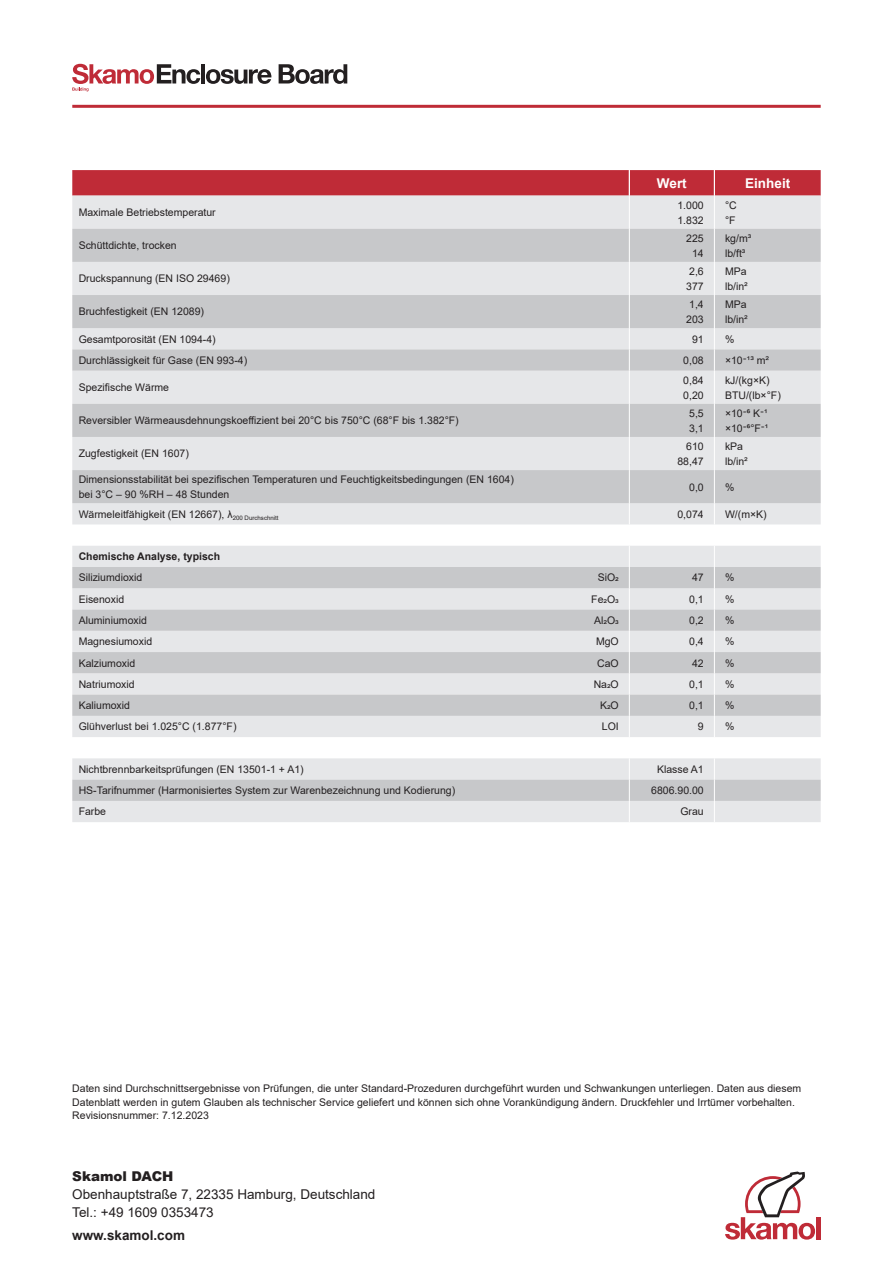
<style>
.page{position:relative;width:893px;height:1263px;background:#fff}
.page>*{position:absolute;margin:0;border:0;box-sizing:border-box;transform-origin:0 0}
.t1{font:13.5px/18px "Arial";color:#231f20}
.t2{font:700 13.5px "Arial";color:#231f20}
.t3{font:700 13.5px "Arial";color:#fff}
.t4{font:900 13.5px "Arial";color:#231f20}
.t5{font:10.5px/15px "Arial";color:#231f20}
.t6{font:700 10.5px "Arial";color:#231f20}
</style>
<div class="page">
<hr style="left:201px;top:64px;width:4px;height:19px;background:#231f20">
<svg style="left:206px;top:69px;width:66px;height:15px"></svg>
<svg style="left:279px;top:64px;width:68px;height:20px"></svg>
<svg style="left:72px;top:64px;width:128px;height:27px"></svg>
<hr style="left:72px;top:105px;width:749px;height:3px;background:#bf2b37">
<div style="left:816px;top:1217px;width:5px;height:22px;background:#bf2b37"></div>
<svg style="left:725px;top:1171px;width:90px;height:68px"></svg>
<div style="left:72px;top:196px;width:749px;height:626px;background:#e6e7e9"></div>
<svg style="left:72px;top:229px;width:749px;height:572px;background:#d9dadc"></svg>
<svg style="left:72px;top:170px;width:749px;height:26px;background:#c0313c"></svg>
<hr style="left:629px;top:196px;width:1px;height:33px;background:#fff">
<hr style="left:714px;top:196px;width:1px;height:33px;background:#fff">
<hr style="left:629px;top:229px;width:1px;height:33px;background:#fff">
<hr style="left:714px;top:229px;width:1px;height:33px;background:#fff">
<hr style="left:629px;top:262px;width:1px;height:33px;background:#fff">
<hr style="left:714px;top:262px;width:1px;height:33px;background:#fff">
<hr style="left:629px;top:295px;width:1px;height:33px;background:#fff">
<hr style="left:714px;top:295px;width:1px;height:33px;background:#fff">
<svg style="left:629px;top:328px;width:1px;height:43px"></svg>
<svg style="left:714px;top:328px;width:1px;height:43px"></svg>
<hr style="left:629px;top:371px;width:1px;height:33px;background:#fff">
<hr style="left:714px;top:371px;width:1px;height:33px;background:#fff">
<hr style="left:629px;top:404px;width:1px;height:33px;background:#fff">
<hr style="left:714px;top:404px;width:1px;height:33px;background:#fff">
<hr style="left:629px;top:437px;width:1px;height:33px;background:#fff">
<hr style="left:714px;top:437px;width:1px;height:33px;background:#fff">
<hr style="left:629px;top:470px;width:1px;height:33px;background:#fff">
<hr style="left:714px;top:470px;width:1px;height:33px;background:#fff">
<svg style="left:629px;top:503px;width:1px;height:21px"></svg>
<svg style="left:714px;top:503px;width:1px;height:21px"></svg>
<svg style="left:629px;top:546px;width:1px;height:191px"></svg>
<svg style="left:714px;top:546px;width:1px;height:191px"></svg>
<svg style="left:629px;top:758px;width:1px;height:64px"></svg>
<svg style="left:714px;top:758px;width:1px;height:64px"></svg>
<p class="t3" style="left:657px;top:173px;width:31px">Wert</p>
<p class="t3" style="left:745px;top:173px;width:47px">Einheit</p>
<p class="t5" style="left:79px;top:205px;width:139px">Maximale Betriebstemperatur</p>
<p class="t5" style="left:677px;top:197px;width:28px">1.000<br>1.832</p>
<p class="t5" style="left:725px;top:197px;width:13px">°C °F</p>
<p class="t5" style="left:79px;top:238px;width:100px">Schüttdichte, trocken</p>
<p class="t5" style="left:686px;top:230px;width:19px;text-align:center">225<br>14</p>
<p class="t5" style="left:725px;top:230px;width:28px">kg/m³ lb/ft³</p>
<p class="t5" style="left:79px;top:271px;width:153px">Druckspannung (EN ISO 29469)</p>
<p class="t5" style="left:686px;top:264px;width:19px">2,6<br>377</p>
<p class="t5" style="left:725px;top:264px;width:24px">MPa lb/in²</p>
<p class="t5" style="left:79px;top:304px;width:127px">Bruchfestigkeit (EN 12089)</p>
<p class="t5" style="left:686px;top:297px;width:19px">1,4<br>203</p>
<p class="t5" style="left:725px;top:297px;width:24px">MPa lb/in²</p>
<p class="t5" style="left:79px;top:331px;width:139px">Gesamtporosität (EN 1094-4)</p>
<p class="t5" style="left:692px;top:331px;width:13px">91</p>
<p class="t5" style="left:725px;top:331px;width:11px">%</p>
<p class="t5" style="left:79px;top:353px;width:170px">Durchlässigkeit für Gase (EN 993-4)</p>
<p class="t5" style="left:683px;top:353px;width:22px">0,08</p>
<p class="t5" style="left:725px;top:353px;width:45px">×10־¹³ m²</p>
<p class="t5" style="left:79px;top:380px;width:92px">Spezifische Wärme</p>
<p class="t5" style="left:683px;top:372px;width:22px">0,84<br>0,20</p>
<p class="t5" style="left:725px;top:372px;width:57px">kJ/(kg×K)<br>BTU/(lb×°F)</p>
<p class="t5" style="left:79px;top:413px;width:382px">Reversibler Wärmeausdehnungskoeffizient bei 20°C bis 750°C (68°F bis 1.382°F)</p>
<p class="t5" style="left:689px;top:405px;width:16px">5,5<br>3,1</p>
<p class="t5" style="left:725px;top:405px;width:45px">× 1 0 K⁶־ ¹־ ×10־⁶°F ¹־</p>
<p class="t5" style="left:79px;top:446px;width:112px">Zugfestigkeit (EN 1607)</p>
<p class="t5" style="left:677px;top:439px;width:28px;text-align:right">610<br>88,47</p>
<p class="t5" style="left:725px;top:439px;width:24px">kPa lb/in²</p>
<p class="t5" style="left:79px;top:472px;width:437px">Dimensionsstabilität bei spezifischen Temperaturen und Feuchtigkeitsbedingungen (EN 1604) bei 3°C – 90 %RH – 48 Stunden</p>
<p class="t5" style="left:689px;top:479px;width:16px">0,0</p>
<p class="t5" style="left:725px;top:479px;width:11px">%</p>
<p class="t5" style="left:79px;top:506px;width:201px">Wärmeleitfähigkeit (EN 12667), λ<sub>200</sub> <sub>Durchschnitt</sub></p>
<p class="t5" style="left:677px;top:506px;width:28px">0,074</p>
<p class="t5" style="left:725px;top:506px;width:43px">W/(m×K)</p>
<p class="t6" style="left:79px;top:549px;width:143px">Chemische Analyse, typisch</p>
<p class="t5" style="left:79px;top:570px;width:65px">Siliziumdioxid</p>
<p class="t5" style="left:598px;top:570px;width:22px">SiO2</p>
<p class="t5" style="left:692px;top:570px;width:13px">47</p>
<p class="t5" style="left:725px;top:570px;width:11px">%</p>
<p class="t5" style="left:79px;top:591px;width:47px">Eisenoxid</p>
<p class="t5" style="left:591px;top:591px;width:29px">Fe2O3</p>
<p class="t5" style="left:689px;top:591px;width:16px">0,1</p>
<p class="t5" style="left:725px;top:591px;width:11px">%</p>
<p class="t5" style="left:79px;top:613px;width:70px">Aluminiumoxid</p>
<p class="t5" style="left:594px;top:613px;width:26px">Al2O3</p>
<p class="t5" style="left:689px;top:613px;width:16px">0,2</p>
<p class="t5" style="left:725px;top:613px;width:11px">%</p>
<p class="t5" style="left:79px;top:634px;width:75px">Magnesiumoxid</p>
<p class="t5" style="left:596px;top:634px;width:24px">MgO</p>
<p class="t5" style="left:689px;top:634px;width:16px">0,4</p>
<p class="t5" style="left:725px;top:634px;width:11px">%</p>
<p class="t5" style="left:79px;top:655px;width:58px">Kalziumoxid</p>
<p class="t5" style="left:597px;top:655px;width:23px">CaO</p>
<p class="t5" style="left:692px;top:655px;width:13px">42</p>
<p class="t5" style="left:725px;top:655px;width:11px">%</p>
<p class="t5" style="left:79px;top:676px;width:58px">Natriumoxid</p>
<p class="t5" style="left:594px;top:676px;width:27px">Na2O</p>
<p class="t5" style="left:689px;top:676px;width:16px">0,1</p>
<p class="t5" style="left:725px;top:676px;width:11px">%</p>
<p class="t5" style="left:79px;top:698px;width:53px">Kaliumoxid</p>
<p class="t5" style="left:600px;top:698px;width:20px">K2O</p>
<p class="t5" style="left:689px;top:698px;width:16px">0,1</p>
<p class="t5" style="left:725px;top:698px;width:11px">%</p>
<p class="t5" style="left:79px;top:719px;width:159px">Glühverlust bei 1.025°C (1.877°F)</p>
<p class="t5" style="left:602px;top:719px;width:18px">LOI</p>
<p class="t5" style="left:698px;top:719px;width:7px">9</p>
<p class="t5" style="left:725px;top:719px;width:11px">%</p>
<p class="t5" style="left:79px;top:761px;width:227px">Nichtbrennbarkeitsprüfungen (EN 13501-1 + A1)</p>
<p class="t5" style="left:657px;top:761px;width:48px">Klasse A1</p>
<p class="t5" style="left:79px;top:783px;width:378px">HS-Tarifnummer (Harmonisiertes System zur Warenbezeichnung und Kodierung)</p>
<p class="t5" style="left:651px;top:783px;width:54px">6806.90.00</p>
<p class="t5" style="left:79px;top:804px;width:29px">Farbe</p>
<p class="t5" style="left:680px;top:804px;width:25px">Grau</p>
<p class="t5" style="left:72px;top:1081px;width:730px;line-height:13.5px">Daten sind Durchschnittsergebnisse von Prüfungen, die unter Standard-Prozeduren durchgeführt wurden und Schwankungen unterliegen. Daten aus diesem<br>Datenblatt werden in gutem Glauben als technischer Service geliefert und können sich ohne Vorankündigung ändern. Druckfehler und Irrtümer vorbehalten.<br>Revisionsnummer: 7.12.2023</p>
<p class="t4" style="left:72px;top:1166px;width:103px">Skamol DACH</p>
<p class="t1" style="left:72px;top:1185px;width:305px">Obenhauptstraße 7, 22335 Hamburg, Deutschland<br>Tel.: +49 1609 0353473</p>
<p class="t2" style="left:72px;top:1225px;width:114px">www.skamol.com</p>
</div>
